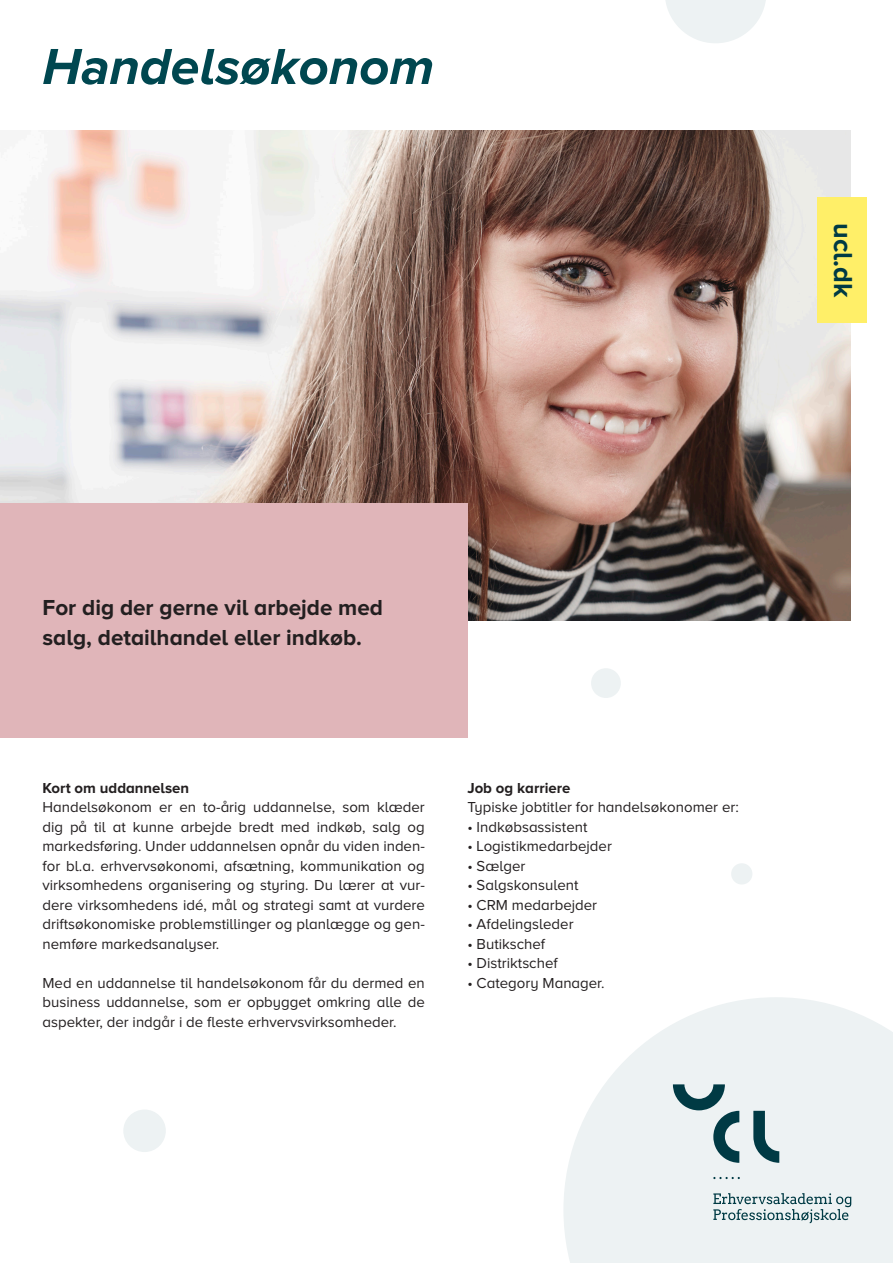
<style>
.page{position:relative;width:893px;height:1263px;background:#fff}
.page>*{position:absolute;margin:0;border:0;box-sizing:border-box;transform-origin:0 0}
.Side1-rubrik{font:italic 700 52.5px "Proxima Nova A";color:#004750}
.t1{font:700 27px "Proxima Nova A";color:#003a44}
.boks-txt{font:700 22.5px/30px "Proxima Nova A";color:#231f20}
.brød{font:15px/19.5px "Proxima Nova A";color:#231f20;text-align:justify}
.mellemrubrik{font:700 15px "Proxima Nova A";color:#231f20}
</style>
<div class="page">
<div style="left:591px;top:668px;width:30px;height:30px;background:#edf2f3;border-radius:50%"></div>
<div style="left:731px;top:863px;width:21px;height:21px;background:#edf2f3;border-radius:50%"></div>
<div style="left:123px;top:1109px;width:43px;height:43px;background:#edf2f3;border-radius:50%"></div>
<svg style="left:665px;top:0;width:101px;height:43px"></svg>
<svg style="left:563px;top:997px;width:330px;height:266px;background:#eff3f4"></svg>
<svg style="left:713px;top:1177px;width:27px;height:2px"></svg>
<svg style="left:673px;top:1084px;width:66px;height:79px;background:#aabec2"></svg>
<svg style="left:753px;top:1111px;width:26px;height:52px"></svg>
<svg style="left:713px;top:1193px;width:138px;height:30px;background:#b8c9cc"></svg>
<img style="left:0;top:131px;width:850px;height:490px">
<div style="left:0;top:503px;width:467px;height:235px;background:#e0b5b9"></div>
<div style="left:817px;top:198px;width:50px;height:125px;background:#ffef68"></div>
<p class="Side1-rubrik" style="left:43px;top:37px;width:393px">Handelsøkonom</p>
<p class="t1" style="left:858px;top:223px;width:76px;rotate:90deg">ucl.dk</p>
<p class="boks-txt" style="left:43px;top:592px;width:342px">For dig der gerne vil arbejde med salg, detailhandel eller indkøb.</p>
<p class="mellemrubrik" style="left:43px;top:779px;width:148px">Kort om uddannelsen</p>
<p class="brød" style="left:43px;top:797px;width:384px">Handelsøkonom er en to-årig uddannelse, som klæder dig på til at kunne arbejde bredt med indkøb, salg og markedsføring. Under uddannelsen opnår du viden inden&shy;for bl.a. erhvervsøkonomi, afsætning, kommunikation og virksomhedens organisering og styring. Du lærer at vur&shy;dere virksomhedens idé, mål og strategi samt at vurdere driftsøkonomiske problemstillinger og planlægge og gen&shy;nemføre markedsanalyser.</p>
<p class="brød" style="left:43px;top:973px;width:384px">Med en uddannelse til handelsøkonom får du dermed en business uddannelse, som er opbygget omkring alle de aspekter, der indgår i de fleste erhvervsvirksomheder.</p>
<p class="mellemrubrik" style="left:467px;top:779px;width:105px">Job og karriere</p>
<p class="brød" style="left:467px;top:797px;width:273px">Typiske jobtitler for handelsøkonomer er:</p>
<p class="brød" style="left:467px;top:817px;width:122px">• Indkøbsassistent</p>
<p class="brød" style="left:467px;top:836px;width:146px">• Logistikmedarbejder</p>
<p class="brød" style="left:467px;top:856px;width:60px">• Sælger</p>
<p class="brød" style="left:467px;top:875px;width:113px">• Salgskonsulent</p>
<p class="brød" style="left:467px;top:895px;width:131px">• CRM medarbejder</p>
<p class="brød" style="left:467px;top:914px;width:108px">• Afdelingsleder</p>
<p class="brød" style="left:467px;top:934px;width:79px">• Butikschef</p>
<p class="brød" style="left:467px;top:953px;width:92px">• Distriktschef</p>
<p class="brød" style="left:467px;top:973px;width:139px">• Category Manager.</p>
</div>
